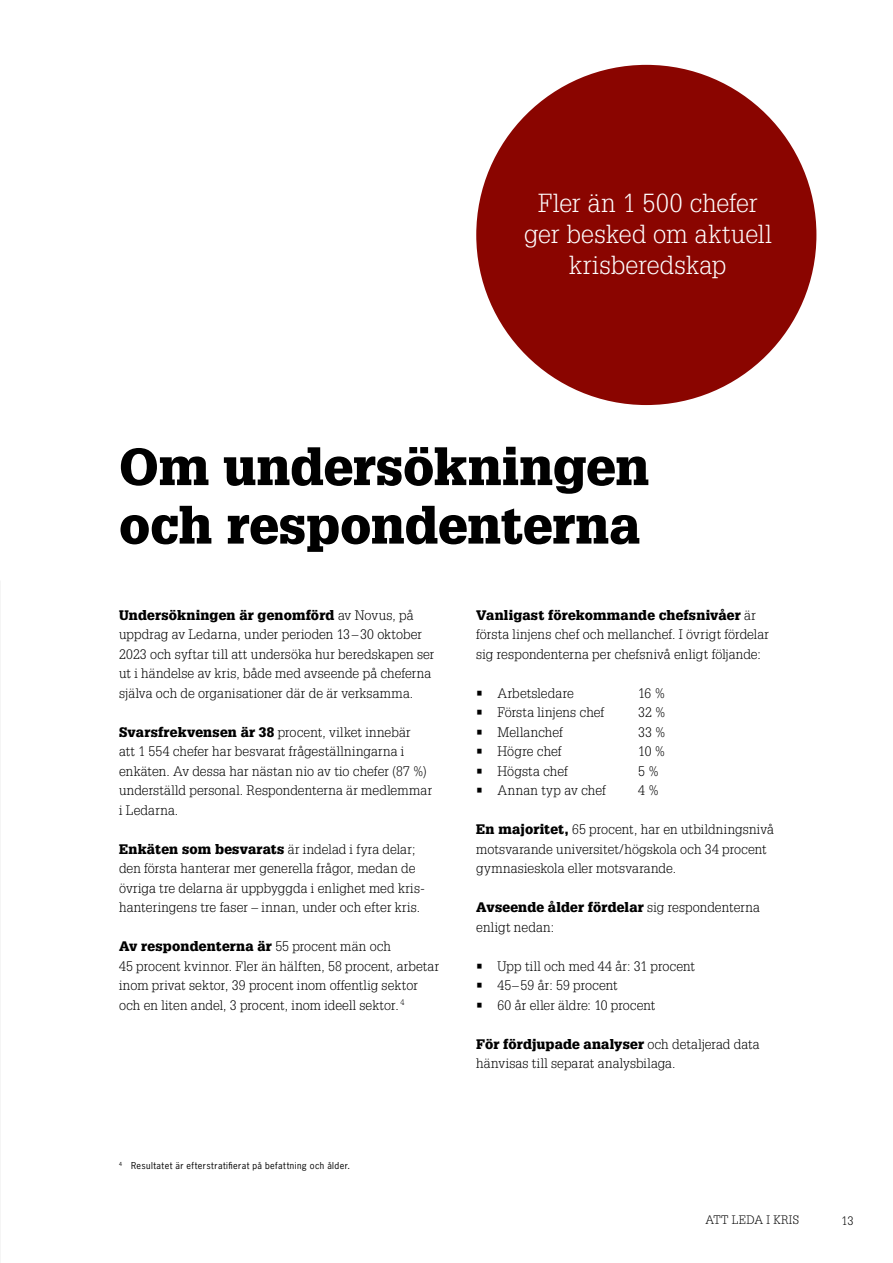
<style>
.page{position:relative;width:893px;height:1263px;background:#fff}
.page>*{position:absolute;margin:0;border:0;box-sizing:border-box;transform-origin:0 0}
.t1{font:900 51px/58.5px "Glypha LT Std";color:#000}
.t2{font:300 25.5px/30.6px "Glypha LT Std";letter-spacing:.01em;color:#fff;text-align:center}
.t3{font:300 13.5px/19.5px "Glypha LT Std";letter-spacing:.005em;color:#000}
.t4{font:300 12px "Glypha LT Std";letter-spacing:.02em;color:#000}
.t5{font:9px "News Gothic Std";letter-spacing:.05em;color:#000}
.s1{font-weight:900}
</style>
<div class="page">
<div style="left:476px;top:65px;width:340px;height:340px;background:#8a0500;border-radius:50%"></div>
<h2 class="t2" style="left:524px;top:189px;width:249px">Fler än 1 500 chefer ger besked om aktuell krisberedskap</h2>
<h1 class="t1" style="left:119px;top:438px;width:532px">Om undersökningen och respondenterna</h1>
<p class="t3" style="left:119px;top:605px;width:317px"><span class="s1">Undersökningen är genomförd</span> av Novus, på uppdrag av Ledarna, under perioden 13–30 oktober 2023 och syftar till att undersöka hur beredskapen ser ut i händelse av kris, både med avseende på cheferna själva och de organisationer där de är verksamma.</p>
<p class="t3" style="left:119px;top:722px;width:315px"><span class="s1">Svarsfrekvensen är 38</span> procent, vilket innebär<br>att 1 554 chefer har besvarat frågeställningarna i enkäten. Av dessa har nästan nio av tio chefer (87 %) underställd personal. Respondenterna är medlemmar i Ledarna.</p>
<p class="t3" style="left:119px;top:839px;width:308px"><span class="s1">Enkäten som besvarats</span> är indelad i fyra delar; den första hanterar mer generella frågor, medan de övriga tre delarna är uppbyggda i enlighet med kris&shy;hanteringens tre faser – innan, under och efter kris.</p>
<p class="t3" style="left:119px;top:937px;width:322px"><span class="s1">Av respondenterna är</span> 55 procent män och<br>45 procent kvinnor. Fler än hälften, 58 procent, arbetar inom privat sektor, 39 procent inom offentlig sektor och en liten andel, 3 procent, inom ideell sektor. <sup>4</sup></p>
<p class="t5" style="left:119px;top:1160px;width:233px"><sup>4</sup> Resultatet är efterstratifierat på befattning och ålder.</p>
<p class="t3" style="left:476px;top:605px;width:294px"><span class="s1">Vanligast förekommande chefsnivåer</span> är första linjens chef och mellanchef. I övrigt fördelar sig respondenterna per chefsnivå enligt följande:</p>
<p class="t3" style="left:476px;top:683px;width:99px">• Arbetsledare</p>
<p class="t3" style="left:638px;top:683px;width:28px">16 %</p>
<p class="t3" style="left:476px;top:703px;width:130px">• Första linjens chef</p>
<p class="t3" style="left:638px;top:703px;width:29px">32 %</p>
<p class="t3" style="left:476px;top:722px;width:88px">• Mellanchef</p>
<p class="t3" style="left:638px;top:722px;width:29px">33 %</p>
<p class="t3" style="left:476px;top:742px;width:87px">• Högre chef</p>
<p class="t3" style="left:638px;top:742px;width:29px">10 %</p>
<p class="t3" style="left:476px;top:761px;width:93px">• Högsta chef</p>
<p class="t3" style="left:638px;top:761px;width:22px">5 %</p>
<p class="t3" style="left:476px;top:781px;width:131px">• Annan typ av chef</p>
<p class="t3" style="left:638px;top:781px;width:22px">4 %</p>
<p class="t3" style="left:476px;top:820px;width:299px"><span class="s1">En majoritet,</span> 65 procent, har en utbildningsnivå motsvarande universitet/högskola och 34 procent gymnasieskola eller motsvarande.</p>
<p class="t3" style="left:476px;top:898px;width:285px"><span class="s1">Avseende ålder fördelar</span> sig respondenterna enligt nedan:</p>
<p class="t3" style="left:476px;top:956px;width:220px">• Upp till och med 44 år: 31 procent</p>
<p class="t3" style="left:476px;top:976px;width:143px">• 45–59 år: 59 procent</p>
<p class="t3" style="left:476px;top:995px;width:181px">• 60 år eller äldre: 10 procent</p>
<p class="t3" style="left:476px;top:1034px;width:285px"><span class="s1">För fördjupade analyser</span> och detaljerad data hänvisas till separat analysbilaga.</p>
<p class="t4" style="left:705px;top:1213px;width:95px">ATT LEDA I KRIS</p>
<p class="t4" style="left:841px;top:1214px;width:14px">13</p>
</div>
